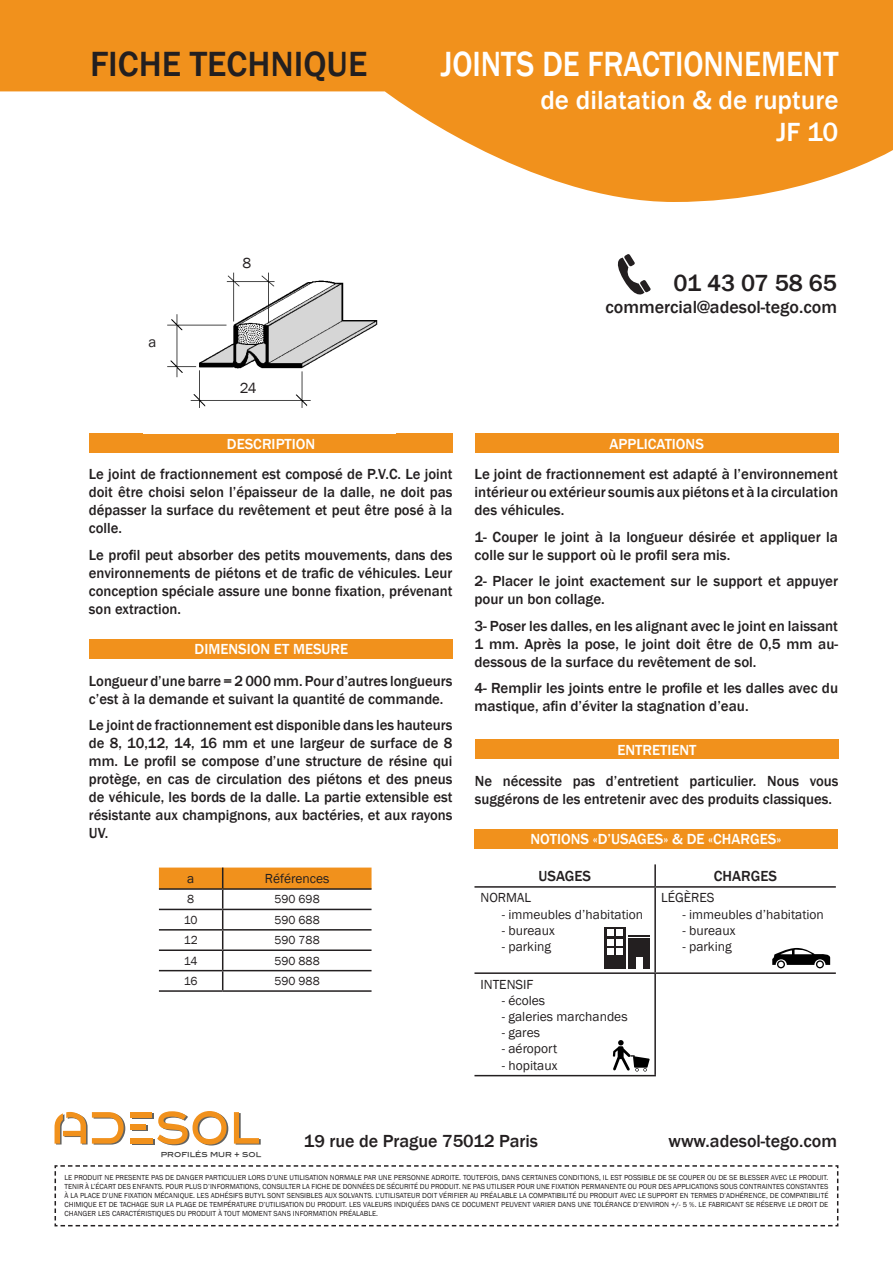
<style>
.page{position:relative;width:893px;height:1263px;background:#fff}
.page>*{position:absolute;margin:0;border:0;box-sizing:border-box;transform-origin:0 0}
.t1{font:500 36px "Franklin Gothic";color:#fff;scale:.87 1}
.t2{font:500 36px "Franklin Gothic";color:#231f20}
.t3{font:500 27px "Franklin Gothic";color:#fff}
.t4{font:500 24px "Franklin Gothic";color:#231f20}
.t5{font:500 18px "Franklin Gothic";color:#231f20}
.t6{font:500 15px/18px "Franklin Gothic";color:#231f20}
.t7{font:500 15px "Franklin Gothic";color:#fff}
.t8{font:15px "Franklin Gothic";color:#231f20}
.t9{font:13.5px "Franklin Gothic";color:#231f20}
.t10{font:12px "Franklin Gothic";color:#231f20}
.t11{font:8.1px "Blair Md ITCTT Medium";color:#383838;scale:.95 1}
.t12{font:7.5px/9px "Franklin Gothic";color:#231f20;text-align:justify}
</style>
<div class="page">
<svg style="left:0;top:0;width:893px;height:202px;fill:#f1911c"></svg>
<svg style="left:54px;top:1165px;width:785px;height:62px"></svg>
<div style="left:132px;top:1125px;width:15px;height:6px;background:#636361"></div>
<div style="left:132px;top:1139px;width:23px;height:5px;background:#636361"></div>
<div style="left:132px;top:1113px;width:22px;height:5px;background:#636361"></div>
<svg style="left:157px;top:1111px;width:71px;height:34px"></svg>
<svg style="left:234px;top:1112px;width:27px;height:32px"></svg>
<div style="left:131px;top:1124px;width:15px;height:6px;background:#f1911c"></div>
<div style="left:131px;top:1138px;width:22px;height:5px;background:#f1911c"></div>
<div style="left:131px;top:1112px;width:21px;height:5px;background:#f1911c"></div>
<svg style="left:55px;top:1112px;width:70px;height:32px"></svg>
<svg style="left:617px;top:254px;width:34px;height:41px"></svg>
<div style="left:474px;top:829px;width:364px;height:19px;background:#f1911c"></div>
<div style="left:90px;top:639px;width:363px;height:19px;background:#f1911c"></div>
<div style="left:475px;top:434px;width:363px;height:19px;background:#f1911c"></div>
<div style="left:475px;top:740px;width:364px;height:19px;background:#f1911c"></div>
<div style="left:89px;top:434px;width:364px;height:19px;background:#f1911c"></div>
<hr style="left:654px;top:864px;width:2px;height:22px;background:#231f20">
<hr style="left:474px;top:886px;width:181px;height:2px;background:#231f20">
<hr style="left:655px;top:886px;width:181px;height:2px;background:#231f20">
<hr style="left:654px;top:888px;width:2px;height:84px;background:#231f20">
<hr style="left:474px;top:972px;width:181px;height:2px;background:#231f20">
<hr style="left:655px;top:972px;width:181px;height:2px;background:#231f20">
<hr style="left:654px;top:974px;width:2px;height:101px;background:#231f20">
<hr style="left:474px;top:1075px;width:182px;height:1px;background:#231f20">
<img style="left:167px;top:272px;width:211px;height:136px">
<svg style="left:159px;top:867px;width:213px;height:123px"></svg>
<hr style="left:159px;top:990px;width:64px;height:2px;background:#231f20">
<hr style="left:223px;top:990px;width:149px;height:2px;background:#231f20">
<div style="left:604px;top:927px;width:21px;height:42px;background:#231f20"></div>
<div style="left:628px;top:939px;width:22px;height:30px;background:#231f20"></div>
<hr style="left:628px;top:935px;width:22px;height:2px;background:#231f20">
<div style="left:607px;top:929px;width:7px;height:7px;background:#fff"></div>
<div style="left:607px;top:939px;width:7px;height:6px;background:#fff"></div>
<div style="left:607px;top:948px;width:7px;height:7px;background:#fff"></div>
<div style="left:616px;top:929px;width:7px;height:7px;background:#fff"></div>
<div style="left:616px;top:939px;width:7px;height:6px;background:#fff"></div>
<div style="left:616px;top:948px;width:7px;height:7px;background:#fff"></div>
<div style="left:636px;top:957px;width:6px;height:12px;background:#fff"></div>
<svg style="left:613px;top:1040px;width:37px;height:31px"></svg>
<svg style="left:772px;top:948px;width:58px;height:20px"></svg>
<p class="t2" style="left:90px;top:42px;width:279px">FICHE TECHNIQUE</p>
<p class="t8" style="left:149px;top:332px;width:9px">a</p>
<p class="t8" style="left:243px;top:254px;width:10px">8</p>
<p class="t8" style="left:240px;top:379px;width:18px">24</p>
<p class="t7" style="left:227px;top:434px;width:90px">DESCRIPTION</p>
<p class="t1" style="left:441px;top:42px;width:459px">JOINTS DE FRACTIONNEMENT</p>
<p class="t3" style="left:540px;top:83px;width:300px">de dilatation &amp; de rupture</p>
<p class="t3" style="left:776px;top:115px;width:63px">JF 10</p>
<p class="t4" style="left:674px;top:268px;width:165px">01 43 07 58 65</p>
<p class="t5" style="left:606px;top:296px;width:233px">commercial@adesol-tego.com</p>
<p class="t7" style="left:609px;top:434px;width:96px">APPLICATIONS</p>
<p class="t6" style="left:89px;top:465px;width:365px;text-align:justify">Le joint de fractionnement est composé de P.V.C. Le joint doit être choisi selon l’épaisseur de la dalle, ne doit pas dépasser la surface du revêtement et peut être posé à la colle.</p>
<p class="t6" style="left:89px;top:546px;width:365px;text-align:justify">Le profil peut absorber des petits mouvements, dans des environnements de piétons et de trafic de véhicules. Leur conception spéciale assure une bonne fixation, prévenant son extraction.</p>
<p class="t7" style="left:195px;top:640px;width:155px">DIMENSION ET MESURE</p>
<p class="t6" style="left:89px;top:672px;width:365px">Longueur d’une barre = 2 000 mm. Pour d’autres longueurs c’est à la demande et suivant la quantité de commande.</p>
<p class="t6" style="left:89px;top:717px;width:365px;text-align:justify">Le joint de fractionnement est disponible dans les hauteurs de 8, 10,12, 14, 16 mm et une largeur de surface de 8 mm. Le profil se compose d’une structure de résine qui protège, en cas de circulation des piétons et des pneus de véhicule, les bords de la dalle. La partie extensible est résistante aux champignons, aux bactéries, et aux rayons UV.</p>
<p class="t9" style="left:187px;top:870px;width:9px">a</p>
<p class="t9" style="left:265px;top:870px;width:66px">Références</p>
<p class="t10" style="left:187px;top:892px;width:9px">8</p>
<p class="t10" style="left:274px;top:892px;width:47px">590 698</p>
<p class="t10" style="left:184px;top:912px;width:15px">10</p>
<p class="t10" style="left:274px;top:912px;width:47px">590 688</p>
<p class="t10" style="left:184px;top:933px;width:16px">12</p>
<p class="t10" style="left:274px;top:933px;width:47px">590 788</p>
<p class="t10" style="left:184px;top:953px;width:15px">14</p>
<p class="t10" style="left:274px;top:953px;width:47px">590 888</p>
<p class="t10" style="left:184px;top:973px;width:15px">16</p>
<p class="t10" style="left:274px;top:973px;width:47px">590 988</p>
<p class="t6" style="left:474px;top:465px;width:365px;text-align:justify">Le joint de fractionnement est adapté à l’environnement intérieur ou extérieur soumis aux piétons et à la circulation des véhicules.</p>
<p class="t6" style="left:474px;top:528px;width:365px">1- Couper le joint à la longueur désirée et appliquer la colle sur le support où le profil sera mis.</p>
<p class="t6" style="left:474px;top:572px;width:365px">2- Placer le joint exactement sur le support et appuyer pour un bon collage.</p>
<p class="t6" style="left:474px;top:617px;width:365px;text-align:justify">3- Poser les dalles, en les alignant avec le joint en laissant 1 mm. Après la pose, le joint doit être de 0,5 mm au&shy;dessous de la surface du revêtement de sol.</p>
<p class="t6" style="left:474px;top:679px;width:365px">4- Remplir les joints entre le profile et les dalles avec du mastique, afin d’éviter la stagnation d’eau.</p>
<p class="t7" style="left:617px;top:740px;width:81px">ENTRETIENT</p>
<p class="t6" style="left:475px;top:772px;width:365px">Ne nécessite pas d’entretient particulier. Nous vous suggérons de les entretenir avec des produits classiques.</p>
<p class="t7" style="left:531px;top:830px;width:252px">NOTIONS «D’USAGES» &amp; DE «CHARGES»</p>
<p class="t6" style="left:539px;top:867px;width:54px">USAGES</p>
<p class="t6" style="left:714px;top:867px;width:65px">CHARGES</p>
<p class="t9" style="left:480px;top:889px;width:52px">NORMAL</p>
<p class="t9" style="left:502px;top:906px;width:143px">- immeubles d’habitation</p>
<p class="t9" style="left:502px;top:922px;width:54px">- bureaux</p>
<p class="t9" style="left:502px;top:938px;width:51px">- parking</p>
<p class="t9" style="left:480px;top:976px;width:54px">INTENSIF</p>
<p class="t9" style="left:502px;top:992px;width:45px">- écoles</p>
<p class="t9" style="left:502px;top:1008px;width:127px">- galeries marchandes</p>
<p class="t9" style="left:502px;top:1024px;width:40px">- gares</p>
<p class="t9" style="left:502px;top:1040px;width:57px">- aéroport</p>
<p class="t9" style="left:502px;top:1057px;width:57px">- hopitaux</p>
<p class="t9" style="left:661px;top:889px;width:55px">LÉGÈRES</p>
<p class="t9" style="left:682px;top:906px;width:143px">- immeubles d’habitation</p>
<p class="t9" style="left:682px;top:922px;width:54px">- bureaux</p>
<p class="t9" style="left:682px;top:938px;width:51px">- parking</p>
<p class="t11" style="left:161px;top:1147px;width:107px">PROFILÉS MUR + SOL</p>
<p class="t5" style="left:304px;top:1129px;width:236px">19 rue de Prague 75012 Paris</p>
<p class="t5" style="left:668px;top:1129px;width:170px">www.adesol-tego.com</p>
<p class="t12" style="left:65px;top:1173px;width:765px">LE PRODUIT NE PRESENTE PAS DE DANGER PARTICULIER LORS D’UNE UTILISATION NORMALE PAR UNE PERSONNE ADROITE. TOUTEFOIS, DANS CERTAINES CONDITIONS, IL EST POSSIBLE DE SE COUPER OU DE SE BLESSER AVEC LE PRODUIT.<br>TENIR À L’ÉCART DES ENFANTS. POUR PLUS D’INFORMATIONS, CONSULTER LA FICHE DE DONNÉES DE SÉCURITÉ DU PRODUIT. NE PAS UTILISER POUR UNE FIXATION PERMANENTE OU POUR DES APPLICATIONS SOUS CONTRAINTES CONSTANTES À LA PLACE D’UNE FIXATION MÉCANIQUE. LES ADHÉSIFS BUTYL SONT SENSIBLES AUX SOLVANTS. L’UTILISATEUR DOIT VÉRIFIER AU PRÉALABLE LA COMPATIBILITÉ DU PRODUIT AVEC LE SUPPORT EN TERMES D’ADHÉRENCE, DE COMPATIBILITÉ CHIMIQUE ET DE TACHAGE SUR LA PLAGE DE TEMPÉRATURE D’UTILISATION DU PRODUIT. LES VALEURS INDIQUÉES DANS CE DOCUMENT PEUVENT VARIER DANS UNE TOLÉRANCE D’ENVIRON +/- 5 %. LE FABRICANT SE RÉSERVE LE DROIT DE CHANGER LES CARACTÉRISTIQUES DU PRODUIT À TOUT MOMENT SANS INFORMATION PRÉALABLE.</p>
</div>
